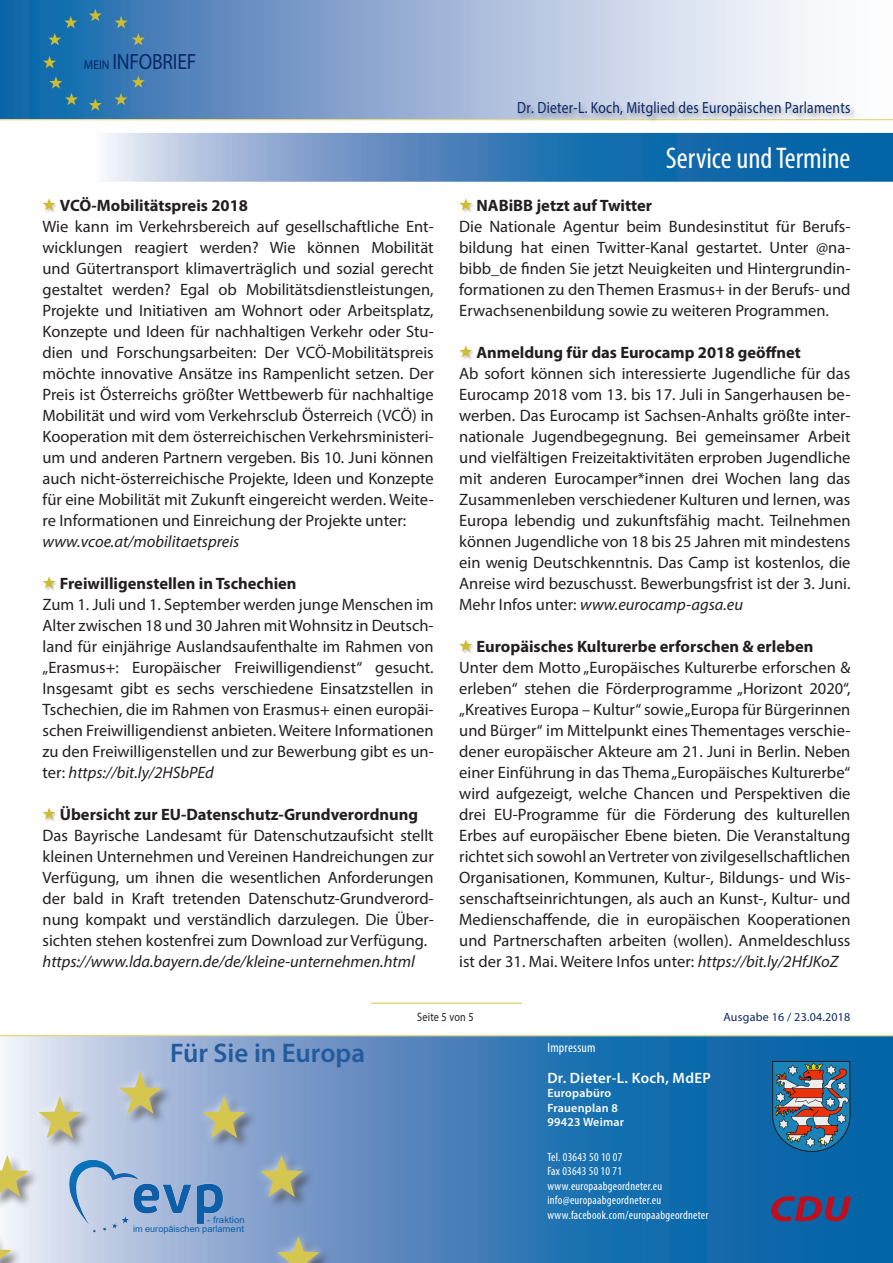
<style>
.page{position:relative;width:893px;height:1263px;background:#fff}
.page>*{position:absolute;margin:0;border:0;box-sizing:border-box;transform-origin:0 0}
.t1{font:italic 700 36px "Myriad Pro";color:#c20e1a;scale:1.17 1}
.t2{font:condensed 30px "Myriad Pro";color:#fff}
.t3{font:600 27px "Myriad Pro";color:#225b9d}
.t4{font:22.05px "Myriad Pro";letter-spacing:-.01em;color:#092766;scale:.88 1}
.t5{font:16.5px/21px "Myriad Pro";color:#231f20;text-align:justify}
.t6{font:700 16.5px "Myriad Pro";color:#231f20}
.t7{font:italic 16.5px "Myriad Pro";color:#231f20}
.t8{font:16.2px "Myriad Pro";letter-spacing:.02em;color:#092766;scale:.83 1}
.t9{font:600 15px "Myriad Pro";letter-spacing:.02em;color:#fff}
.t10{font:condensed 13.5px "Myriad Pro";letter-spacing:.02em;color:#fff}
.t11{font:12.15px "Myriad Pro";letter-spacing:.02em;color:#231f20;scale:.83 1}
.t12{font:condensed 12px/14.4px "Myriad Pro";letter-spacing:.02em;color:#fff}
.t13{font:600 12px/14.4px "Myriad Pro";letter-spacing:.02em;color:#fff}
.t14{font:12px "Myriad Pro";letter-spacing:.02em;color:#092766}
.t15{font:9px/9.1px "Arial";color:#0e5ea9;text-align:right;scale:1.08 1}
.s1{font-size:12.75px}
.s2{font-style:italic}
</style>
<div class="page">
<hr style="left:371px;top:1002px;width:151px;height:2px;background:#e2d888">
<hr style="left:0;top:119px;width:893px;height:1px;background:#e2d888">
<svg style="left:0;top:0;width:811px;height:119px;background:#8eadd2"></svg>
<svg style="left:89px;top:9px;width:13px;height:12px"></svg>
<svg style="left:43px;top:56px;width:13px;height:12px"></svg>
<svg style="left:89px;top:98px;width:13px;height:13px"></svg>
<svg style="left:115px;top:76px;width:30px;height:29px"></svg>
<svg style="left:49px;top:76px;width:29px;height:29px"></svg>
<svg style="left:48px;top:16px;width:29px;height:29px"></svg>
<svg style="left:115px;top:16px;width:30px;height:29px"></svg>
<div style="left:517px;top:100px;width:340px;height:24px;background:#231f20;opacity:.39"></div>
<div style="left:459px;top:639px;width:16px;height:16px;background:#231f20;opacity:.22"></div>
<svg style="left:459px;top:639px;width:13px;height:13px"></svg>
<div style="left:42px;top:807px;width:17px;height:16px;background:#231f20;opacity:.22"></div>
<svg style="left:43px;top:807px;width:13px;height:13px"></svg>
<svg style="left:105px;top:133px;width:788px;height:49px;background:#4e89be"></svg>
<svg style="left:0;top:1036px;width:893px;height:227px;background:#3279b4"></svg>
<div style="left:0;top:1064px;width:328px;height:199px;background:#fff;opacity:.75"></div>
<svg style="left:119px;top:1072px;width:43px;height:42px;background:#b8baa0"></svg>
<svg style="left:277px;top:1236px;width:43px;height:27px"></svg>
<svg style="left:0;top:1250px;width:12px;height:9px"></svg>
<svg style="left:260px;top:1155px;width:43px;height:42px;background:#9fa896"></svg>
<svg style="left:0;top:1155px;width:29px;height:42px"></svg>
<svg style="left:38px;top:1096px;width:43px;height:42px;background:#cbc9a8"></svg>
<svg style="left:203px;top:1096px;width:42px;height:42px;background:#a9af99"></svg>
<svg style="left:772px;top:1060px;width:79px;height:92px;background:#5d7589"></svg>
<img style="left:66px;top:1157px;width:159px;height:78px">
<hr style="left:0;top:1035px;width:893px;height:1px;background:#e2d888">
<div style="left:459px;top:198px;width:16px;height:16px;background:#231f20;opacity:.22"></div>
<svg style="left:459px;top:198px;width:13px;height:13px"></svg>
<div style="left:42px;top:198px;width:17px;height:16px;background:#231f20;opacity:.22"></div>
<svg style="left:43px;top:198px;width:13px;height:13px"></svg>
<div style="left:459px;top:345px;width:16px;height:16px;background:#231f20;opacity:.22"></div>
<svg style="left:459px;top:345px;width:13px;height:13px"></svg>
<div style="left:42px;top:576px;width:17px;height:16px;background:#231f20;opacity:.22"></div>
<svg style="left:43px;top:576px;width:13px;height:13px"></svg>
<h3 class="t4" style="left:84px;top:48px;width:129px"><span class="s1">MEIN</span> Infobrief</h3>
<p class="t6" style="left:60px;top:194px;width:190px">VCÖ-Mobilitätspreis 2018</p>
<p class="t5" style="left:43px;top:215px;width:393px">Wie kann im Verkehrsbereich auf gesellschaftliche Ent&shy;wicklungen reagiert werden? Wie können Mobilität und Gütertransport klimaverträglich und sozial gerecht gestaltet werden? Egal ob Mobilitätsdienstleistungen, Projekte und Initiativen am Wohnort oder Arbeitsplatz, Konzepte und Ideen für nachhaltigen Verkehr oder Stu&shy;dien und Forschungsarbeiten: Der VCÖ-Mobilitätspreis möchte innovative Ansätze ins Rampenlicht setzen. Der Preis ist Österreichs größter Wettbewerb für nachhaltige Mobilität und wird vom Verkehrsclub Österreich (VCÖ) in Kooperation mit dem österreichischen Verkehrsministeri&shy;um und anderen Partnern vergeben. Bis 10. Juni können auch nicht-österreichische Projekte, Ideen und Konzepte für eine Mobilität mit Zukunft eingereicht werden. Weite&shy;re Informationen und Einreichung der Projekte unter:</p>
<p class="t7" style="left:43px;top:531px;width:198px">www.vcoe.at/mobilitaetspreis</p>
<p class="t6" style="left:60px;top:572px;width:238px">Freiwilligenstellen in Tschechien</p>
<p class="t5" style="left:43px;top:593px;width:393px">Zum 1. Juli und 1. September werden junge Menschen im Alter zwischen 18 und 30 Jahren mit Wohnsitz in Deutsch&shy;land für einjährige Auslandsaufenthalte im Rahmen von „Erasmus+: Europäischer Freiwilligendienst“ gesucht.<br>Insgesamt gibt es sechs verschiedene Einsatzstellen in Tschechien, die im Rahmen von Erasmus+ einen europäi&shy;schen Freiwilligendienst anbieten. Weitere Informationen zu den Freiwilligenstellen und zur Bewerbung gibt es un&shy;ter: <span class="s2">https://bit.ly/2HSbPEd</span></p>
<p class="t6" style="left:60px;top:803px;width:360px">Übersicht zur EU-Datenschutz-Grundverordnung</p>
<p class="t5" style="left:43px;top:824px;width:393px">Das Bayrische Landesamt für Datenschutzaufsicht stellt kleinen Unternehmen und Vereinen Handreichungen zur Verfügung, um ihnen die wesentlichen Anforderungen der bald in Kraft tretenden Datenschutz-Grundverord&shy;nung kompakt und verständlich darzulegen. Die Über&shy;sichten stehen kostenfrei zum Download zur Verfügung.</p>
<p class="t7" style="left:43px;top:951px;width:374px">https://www.lda.bayern.de/de/kleine-unternehmen.html</p>
<p class="t8" style="left:517px;top:98px;width:403px">Dr. Dieter-L. Koch, Mitglied des Europäischen Parlaments</p>
<h2 class="t2" style="left:666px;top:140px;width:186px">Service und Termine</h2>
<p class="t6" style="left:476px;top:194px;width:177px">NABiBB jetzt auf Twitter</p>
<p class="t5" style="left:459px;top:215px;width:393px">Die Nationale Agentur beim Bundesinstitut für Berufs&shy;bildung hat einen Twitter-Kanal gestartet. Unter @na&shy;bibb_de finden Sie jetzt Neuigkeiten und Hintergrundin&shy;formationen zu den Themen Erasmus+ in der Berufs- und Erwachsenenbildung sowie zu weiteren Programmen.</p>
<p class="t6" style="left:476px;top:341px;width:326px">Anmeldung für das Eurocamp 2018 geöffnet</p>
<p class="t5" style="left:459px;top:362px;width:393px">Ab sofort können sich interessierte Jugendliche für das Eurocamp 2018 vom 13. bis 17. Juli in Sangerhausen be&shy;werben. Das Eurocamp ist Sachsen-Anhalts größte inter&shy;nationale Jugendbegegnung. Bei gemeinsamer Arbeit und vielfältigen Freizeitaktivitäten erproben Jugendliche mit anderen Eurocamper*innen drei Wochen lang das Zusammenleben verschiedener Kulturen und lernen, was Europa lebendig und zukunftsfähig macht. Teilnehmen können Jugendliche von 18 bis 25 Jahren mit mindestens ein wenig Deutschkenntnis. Das Camp ist kostenlos, die Anreise wird bezuschusst. Bewerbungsfrist ist der 3. Juni.<br>Mehr Infos unter: <span class="s2">www.eurocamp-agsa.eu</span></p>
<p class="t6" style="left:476px;top:635px;width:338px">Europäisches Kulturerbe erforschen &amp; erleben</p>
<p class="t5" style="left:459px;top:656px;width:393px">Unter dem Motto „Europäisches Kulturerbe erforschen &amp; erleben“ stehen die Förderprogramme „Horizont 2020“, „Kreatives Europa – Kultur“ sowie „Europa für Bürgerinnen und Bürger“ im Mittelpunkt eines Thementages verschie&shy;dener europäischer Akteure am 21. Juni in Berlin. Neben einer Einführung in das Thema „Europäisches Kulturerbe“ wird aufgezeigt, welche Chancen und Perspektiven die drei EU-Programme für die Förderung des kulturellen Erbes auf europäischer Ebene bieten. Die Veranstaltung richtet sich sowohl an Vertreter von zivilgesellschaftlichen Organisationen, Kommunen, Kultur-, Bildungs- und Wis&shy;senschaftseinrichtungen, als auch an Kunst-, Kultur- und Medienschaffende, die in europäischen Kooperationen und Partnerschaften arbeiten (wollen). Anmeldeschluss ist der 31. Mai. Weitere Infos unter: <span class="s2">https://bit.ly/2HfJKoZ</span></p>
<h3 class="t3" style="left:170px;top:1036px;width:196px">Für Sie in Europa</h3>
<p class="t11" style="left:417px;top:1010px;width:69px">Seite 5 von 5</p>
<p class="t15" style="left:133px;top:1215px;width:105px">- fraktion<br>im europäischen parlament</p>
<p class="t10" style="left:547px;top:1039px;width:50px">Impressum</p>
<p class="t9" style="left:547px;top:1068px;width:165px">Dr. Dieter-L. Koch, MdEP</p>
<p class="t13" style="left:547px;top:1086px;width:78px">Europabüro<br>Frauenplan 8<br>99423 Weimar</p>
<p class="t12" style="left:547px;top:1149px;width:163px">Tel. 03643 50 10 07<br>Fax 03643 50 10 71 www.europaabgeordneter.eu info@europaabgeordneter.eu www.facebook.com/europaabgeordneter</p>
<p class="t14" style="left:723px;top:1009px;width:128px">Ausgabe 16 / 23.04.2018</p>
<h1 class="t1" style="left:769px;top:1185px;width:71px">CDU</h1>
</div>
